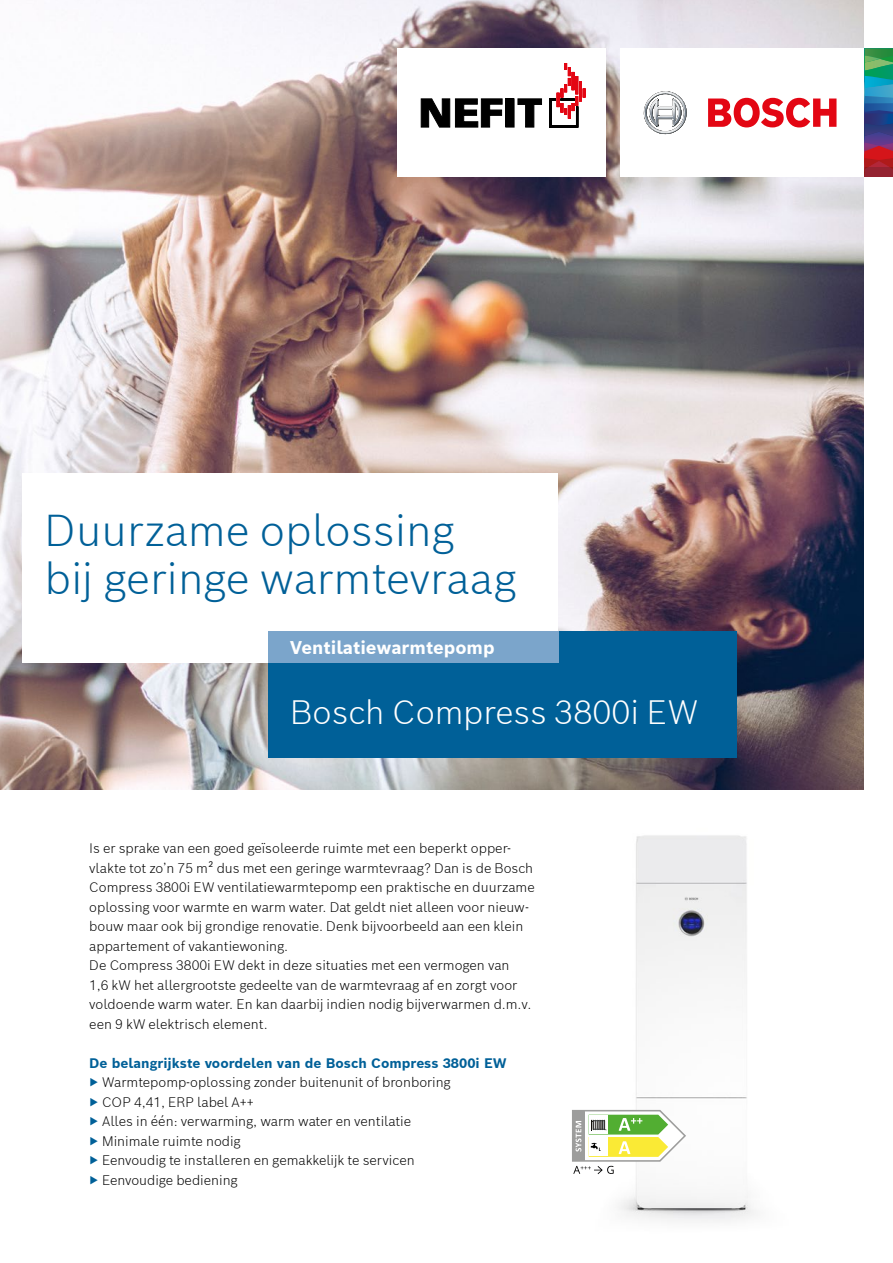
<style>
.page{position:relative;width:893px;height:1263px;background:#fff}
.page>*{position:absolute;margin:0;border:0;box-sizing:border-box;transform-origin:0 0}
.t1{font:300 43.5px/48px "Bosch Sans";color:#006098}
.t2{font:300 33px "Bosch Sans";color:#fff}
.t3{font:700 18px "Bosch Sans";color:#fff}
.t4{font:300 13.5px/19.5px "Bosch Sans";color:#000}
.s1{font-weight:700;color:#006098}
.s2{font-weight:400;color:#006098}
</style>
<div class="page">
<img style="left:0;top:0;width:864px;height:789px">
<div style="left:22px;top:474px;width:536px;height:189px;background:#fff"></div>
<div style="left:268px;top:631px;width:469px;height:127px;background:#006098"></div>
<div style="left:268px;top:631px;width:290px;height:32px;background:#7ba5cb"></div>
<img style="left:618px;top:835px;width:138px;height:387px">
<svg style="left:572px;top:1108px;width:115px;height:66px"></svg>
<div style="left:620px;top:48px;width:273px;height:129px;background:#fff"></div>
<svg style="left:865px;top:48px;width:28px;height:129px;background:#4e5f73"></svg>
<svg style="left:644px;top:91px;width:43px;height:43px"></svg>
<svg style="left:708px;top:98px;width:128px;height:29px"></svg>
<div style="left:398px;top:48px;width:208px;height:129px;background:#fff"></div>
<svg style="left:421px;top:99px;width:81px;height:28px"></svg>
<div style="left:506px;top:99px;width:8px;height:28px;background:#000"></div>
<svg style="left:518px;top:99px;width:24px;height:28px"></svg>
<svg style="left:550px;top:64px;width:35px;height:63px"></svg>
<h1 class="t1" style="left:45px;top:505px;width:474px">Duurzame oplossing<br>bij geringe warmtevraag</h1>
<h3 class="t3" style="left:290px;top:636px;width:206px">Ventilatiewarmtepomp</h3>
<h2 class="t2" style="left:290px;top:690px;width:409px">Bosch Compress 3800i EW</h2>
<p class="t4" style="left:89px;top:838px;width:447px">Is er sprake van een goed geïsoleerde ruimte met een beperkt opper&shy;vlakte tot zo’n 75 m² dus met een geringe warmtevraag? Dan is de Bosch Compress 3800i EW ventilatiewarmtepomp een praktische en duurzame oplossing voor warmte en warm water. Dat geldt niet alleen voor nieuw&shy;bouw maar ook bij grondige renovatie. Denk bijvoorbeeld aan een klein appartement of vakantiewoning.<br>De Compress 3800i EW dekt in deze situaties met een vermogen van<br>1,6 kW het allergrootste gedeelte van de warmtevraag af en zorgt voor voldoende warm water. En kan daarbij indien nodig bijverwarmen d.m.v. een 9 kW elektrisch element.</p>
<p class="t4" style="left:89px;top:1052px;width:419px"><span class="s1">De belangrijkste voordelen van de Bosch Compress 3800i EW </span><span class="s2">▶</span> Warmtepomp-oplossing zonder buitenunit of bronboring<br><span class="s2">▶</span> COP 4,41, ERP label A++<br><span class="s2">▶</span> Alles in één: verwarming, warm water en ventilatie<br><span class="s2">▶</span> Minimale ruimte nodig<br><span class="s2">▶</span> Eenvoudig te installeren en gemakkelijk te servicen<br><span class="s2">▶</span> Eenvoudige bediening</p>
</div>
